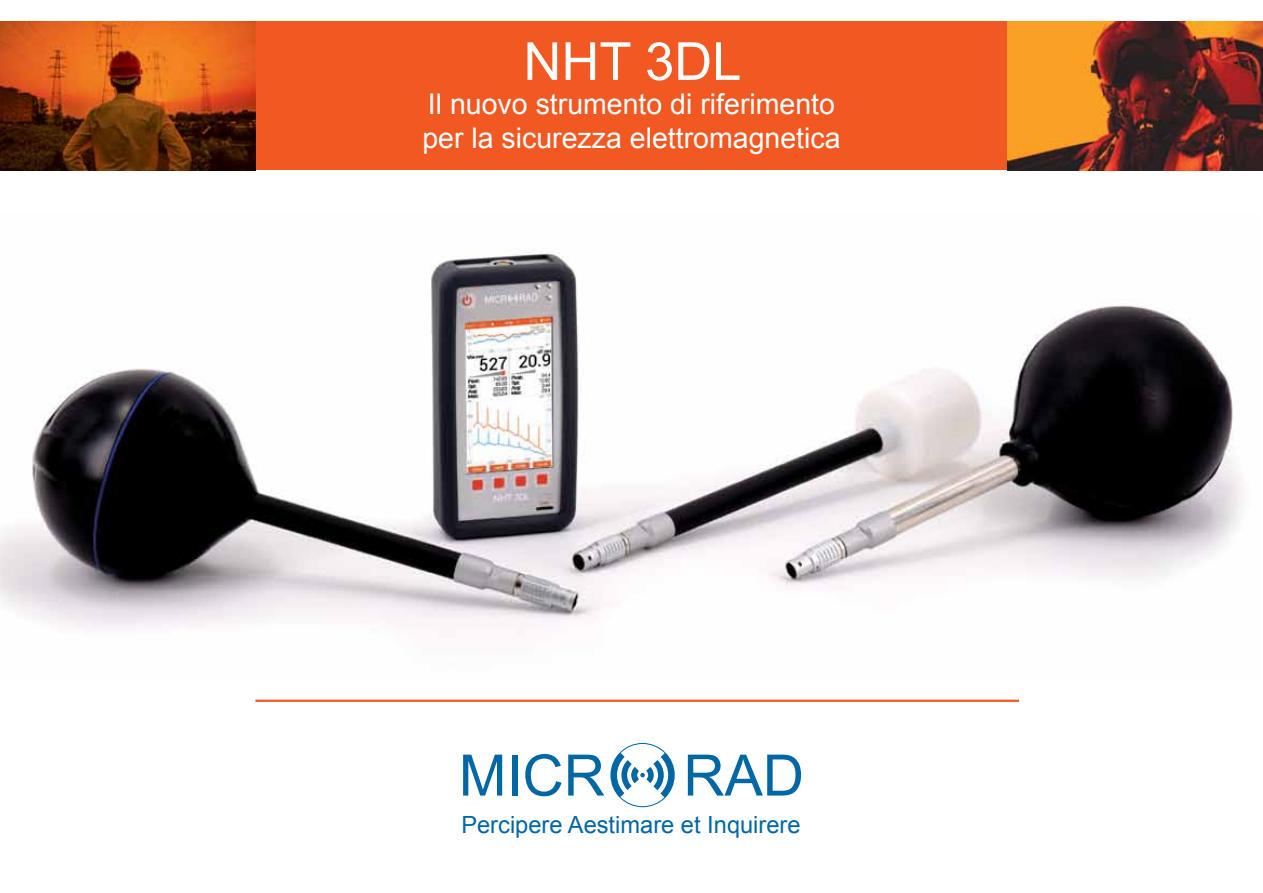
<style>
.page{position:relative;width:1263px;height:893px;background:#fff}
.page>*{position:absolute;margin:0;border:0;box-sizing:border-box;transform-origin:0 0}
.t1{font:52.5px "Arial";color:#fff}
.t2{font:28.5px/34.2px "Arial";color:#fff}
.t3{font:23.7px "Arial";color:#0067a5}
</style>
<div class="page">
<img style="left:0;top:251px;width:1243px;height:377px">
<div style="left:0;top:21px;width:1263px;height:149px;background:#f15822"></div>
<img style="left:1007px;top:21px;width:256px;height:149px">
<svg style="left:463px;top:755px;width:39px;height:41px"></svg>
<div style="left:512px;top:755px;width:5px;height:41px;background:#0067a5"></div>
<svg style="left:525px;top:754px;width:36px;height:42px"></svg>
<svg style="left:568px;top:755px;width:36px;height:41px"></svg>
<svg style="left:688px;top:755px;width:113px;height:41px"></svg>
<svg style="left:610px;top:743px;width:65px;height:64px"></svg>
<img style="left:0;top:21px;width:255px;height:149px">
<hr style="left:255px;top:700px;width:764px;height:2px;background:#f15822">
<h1 class="t1" style="left:523px;top:27px;width:219px">NHT 3DL</h1>
<p class="t2" style="left:422px;top:87px;width:420px">Il nuovo strumento di riferimento per la sicurezza elettromagnetica</p>
<p class="t3" style="left:461px;top:809px;width:341px">Percipere Aestimare et Inquirere</p>
</div>
